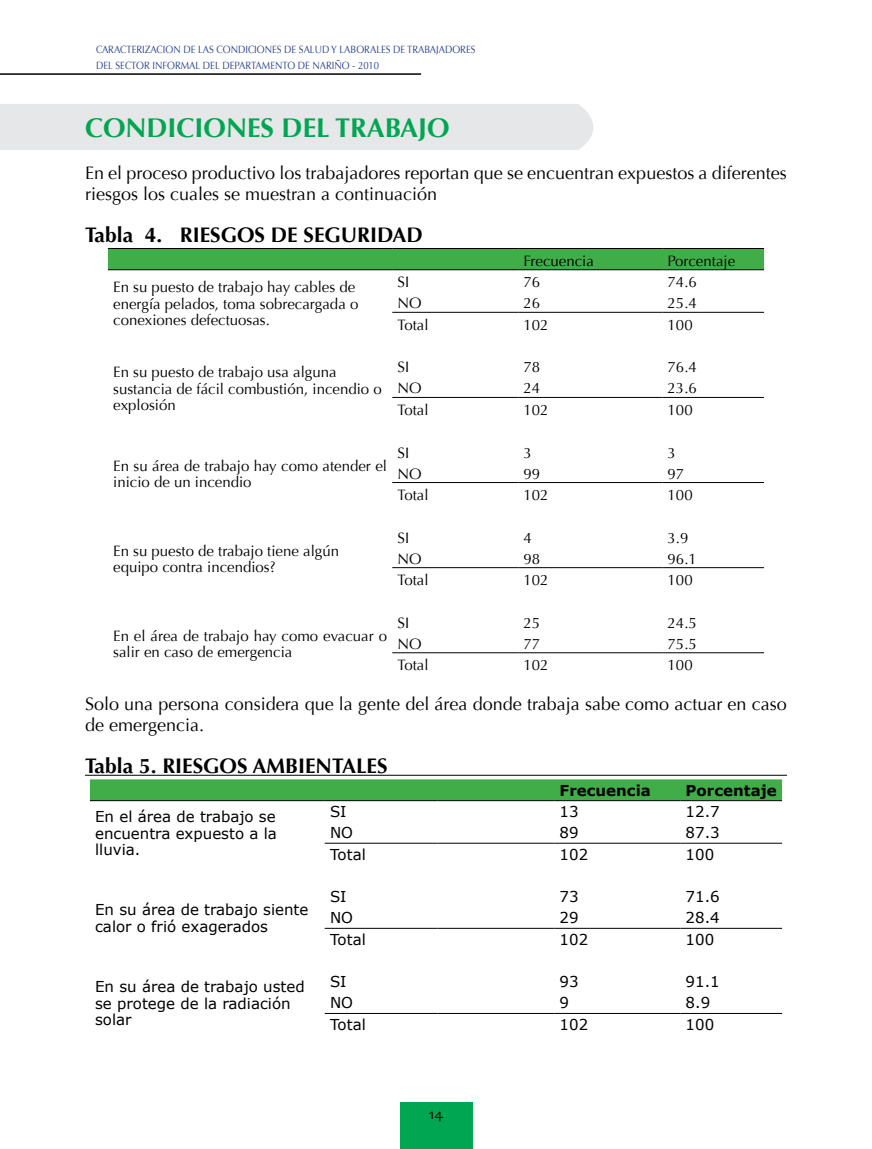
<style>
.page{position:relative;width:872px;height:1149px;background:#fff}
.page>*{position:absolute;margin:0;border:0;box-sizing:border-box;transform-origin:0 0}
.t1{font:700 27px "Optima";color:#00a651}
.t2{font:700 21px "Optima";color:#000}
.t3{font:18px/21px "Optima";color:#000}
.t4{font:15px/16.5px "Optima";color:#000}
.t5{font:15px/16.5px "Verdana";color:#000}
.t6{font:700 15px "Verdana";color:#000}
.t7{font:15px "Skia";color:#000}
.t8{font:10.5px/16.5px "Optima";color:#25408f;scale:.9 1}
</style>
<div class="page">
<hr style="left:0;top:73px;width:421px;height:2px;background:#000">
<div style="left:400px;top:1101px;width:72px;height:47px;background:#00a651"></div>
<div style="left:0;top:104px;width:593px;height:46px;background:#e6e7e8"></div>
<hr style="left:85px;top:774px;width:702px;height:1px;background:#000">
<div style="left:108px;top:249px;width:656px;height:20px;background:#41ad49"></div>
<svg style="left:662px;top:270px;width:102px;height:384px"></svg>
<hr style="left:108px;top:248px;width:284px;height:1px;background:#000">
<hr style="left:392px;top:248px;width:126px;height:1px;background:#000">
<hr style="left:518px;top:248px;width:144px;height:1px;background:#000">
<hr style="left:662px;top:248px;width:102px;height:1px;background:#000">
<hr style="left:108px;top:269px;width:284px;height:1px;background:#000">
<hr style="left:392px;top:269px;width:126px;height:1px;background:#000">
<hr style="left:518px;top:269px;width:144px;height:1px;background:#000">
<hr style="left:662px;top:269px;width:102px;height:1px;background:#000">
<hr style="left:392px;top:312px;width:126px;height:1px;background:#000">
<hr style="left:518px;top:312px;width:144px;height:1px;background:#000">
<hr style="left:662px;top:312px;width:102px;height:1px;background:#000">
<hr style="left:392px;top:397px;width:126px;height:1px;background:#000">
<hr style="left:518px;top:397px;width:144px;height:1px;background:#000">
<hr style="left:662px;top:397px;width:102px;height:1px;background:#000">
<hr style="left:392px;top:482px;width:126px;height:1px;background:#000">
<hr style="left:518px;top:482px;width:144px;height:1px;background:#000">
<hr style="left:662px;top:482px;width:102px;height:1px;background:#000">
<hr style="left:392px;top:567px;width:126px;height:1px;background:#000">
<hr style="left:518px;top:567px;width:144px;height:1px;background:#000">
<hr style="left:662px;top:567px;width:102px;height:1px;background:#000">
<hr style="left:392px;top:652px;width:126px;height:1px;background:#000">
<hr style="left:518px;top:652px;width:144px;height:1px;background:#000">
<hr style="left:662px;top:652px;width:102px;height:1px;background:#000">
<svg style="left:90px;top:779px;width:692px;height:235px"></svg>
<hr style="left:90px;top:800px;width:235px;height:1px;background:#000">
<hr style="left:325px;top:800px;width:112px;height:1px;background:#000">
<hr style="left:437px;top:800px;width:117px;height:1px;background:#000">
<hr style="left:554px;top:800px;width:126px;height:1px;background:#000">
<hr style="left:680px;top:800px;width:102px;height:1px;background:#000">
<hr style="left:325px;top:842px;width:112px;height:1px;background:#000">
<hr style="left:437px;top:842px;width:117px;height:1px;background:#000">
<hr style="left:554px;top:842px;width:126px;height:1px;background:#000">
<hr style="left:680px;top:842px;width:102px;height:1px;background:#000">
<hr style="left:325px;top:927px;width:112px;height:1px;background:#000">
<hr style="left:437px;top:927px;width:117px;height:1px;background:#000">
<hr style="left:554px;top:927px;width:126px;height:1px;background:#000">
<hr style="left:680px;top:927px;width:102px;height:1px;background:#000">
<hr style="left:325px;top:1012px;width:112px;height:1px;background:#000">
<hr style="left:437px;top:1012px;width:117px;height:1px;background:#000">
<hr style="left:554px;top:1012px;width:126px;height:1px;background:#000">
<hr style="left:680px;top:1012px;width:102px;height:1px;background:#000">
<p class="t8" style="left:96px;top:41px;width:423px">CARACTERIZACION DE LAS CONDICIONES DE SALUD Y LABORALES DE TRABAJADORES<br>DEL SECTOR INFORMAL DEL DEPARTAMENTO DE NARIÑO - 2010</p>
<h1 class="t1" style="left:85px;top:112px;width:366px">CONDICIONES DEL TRABAJO</h1>
<p class="t3" style="left:85px;top:163px;width:703px">En el proceso productivo los trabajadores reportan que se encuentran expuestos a diferentes riesgos los cuales se muestran a continuación</p>
<h2 class="t2" style="left:85px;top:223px;width:339px">Tabla 4. RIESGOS DE SEGURIDAD</h2>
<p class="t4" style="left:523px;top:253px;width:72px">Frecuencia</p>
<p class="t4" style="left:667px;top:253px;width:69px">Porcentaje</p>
<p class="t4" style="left:113px;top:279px;width:247px">En su puesto de trabajo hay cables de energía pelados, toma sobrecargada o conexiones defectuosas.</p>
<p class="t4" style="left:397px;top:274px;width:13px">SI</p>
<p class="t4" style="left:523px;top:274px;width:18px">76</p>
<p class="t4" style="left:667px;top:274px;width:31px">74.6</p>
<p class="t4" style="left:397px;top:295px;width:26px">NO</p>
<p class="t4" style="left:523px;top:295px;width:18px">26</p>
<p class="t4" style="left:667px;top:295px;width:31px">25.4</p>
<p class="t4" style="left:397px;top:317px;width:33px">Total</p>
<p class="t4" style="left:523px;top:317px;width:27px">102</p>
<p class="t4" style="left:667px;top:317px;width:27px">100</p>
<p class="t4" style="left:113px;top:364px;width:270px">En su puesto de trabajo usa alguna sustancia de fácil combustión, incendio o explosión</p>
<p class="t4" style="left:397px;top:359px;width:13px">SI</p>
<p class="t4" style="left:523px;top:359px;width:18px">78</p>
<p class="t4" style="left:667px;top:359px;width:31px">76.4</p>
<p class="t4" style="left:397px;top:380px;width:26px">NO</p>
<p class="t4" style="left:523px;top:380px;width:18px">24</p>
<p class="t4" style="left:667px;top:380px;width:31px">23.6</p>
<p class="t4" style="left:397px;top:402px;width:33px">Total</p>
<p class="t4" style="left:523px;top:402px;width:27px">102</p>
<p class="t4" style="left:667px;top:402px;width:27px">100</p>
<p class="t4" style="left:113px;top:457px;width:275px">En su área de trabajo hay como atender el inicio de un incendio</p>
<p class="t4" style="left:397px;top:444px;width:13px">SI</p>
<p class="t4" style="left:523px;top:444px;width:10px">3</p>
<p class="t4" style="left:667px;top:444px;width:10px">3</p>
<p class="t4" style="left:397px;top:465px;width:26px">NO</p>
<p class="t4" style="left:523px;top:465px;width:18px">99</p>
<p class="t4" style="left:667px;top:465px;width:18px">97</p>
<p class="t4" style="left:397px;top:487px;width:33px">Total</p>
<p class="t4" style="left:523px;top:487px;width:27px">102</p>
<p class="t4" style="left:667px;top:487px;width:27px">100</p>
<p class="t4" style="left:113px;top:542px;width:227px">En su puesto de trabajo tiene algún equipo contra incendios?</p>
<p class="t4" style="left:397px;top:529px;width:13px">SI</p>
<p class="t4" style="left:523px;top:529px;width:10px">4</p>
<p class="t4" style="left:667px;top:529px;width:22px">3.9</p>
<p class="t4" style="left:397px;top:550px;width:26px">NO</p>
<p class="t4" style="left:523px;top:550px;width:18px">98</p>
<p class="t4" style="left:667px;top:550px;width:31px">96.1</p>
<p class="t4" style="left:397px;top:572px;width:33px">Total</p>
<p class="t4" style="left:523px;top:572px;width:27px">102</p>
<p class="t4" style="left:667px;top:572px;width:27px">100</p>
<p class="t4" style="left:397px;top:614px;width:13px">SI</p>
<p class="t4" style="left:523px;top:614px;width:18px">25</p>
<p class="t4" style="left:667px;top:614px;width:31px">24.5</p>
<p class="t4" style="left:397px;top:635px;width:26px">NO</p>
<p class="t4" style="left:523px;top:635px;width:18px">77</p>
<p class="t4" style="left:667px;top:635px;width:31px">75.5</p>
<p class="t4" style="left:397px;top:657px;width:33px">Total</p>
<p class="t4" style="left:523px;top:657px;width:27px">102</p>
<p class="t4" style="left:667px;top:657px;width:27px">100</p>
<p class="t3" style="left:85px;top:693px;width:703px">Solo una persona considera que la gente del área donde trabaja sabe como actuar en caso de emergencia.</p>
<h2 class="t2" style="left:85px;top:753px;width:304px">Tabla 5. RIESGOS AMBIENTALES</h2>
<p class="t6" style="left:559px;top:780px;width:93px">Frecuencia</p>
<p class="t6" style="left:685px;top:780px;width:93px">Porcentaje</p>
<p class="t5" style="left:95px;top:807px;width:183px;text-align:justify">En el área de trabajo se encuentra expuesto a la lluvia.</p>
<p class="t5" style="left:330px;top:802px;width:18px">SI</p>
<p class="t5" style="left:559px;top:802px;width:21px">13</p>
<p class="t5" style="left:685px;top:802px;width:36px">12.7</p>
<p class="t4" style="left:113px;top:627px;width:275px">En el área de trabajo hay como evacuar o salir en caso de emergencia</p>
<p class="t5" style="left:330px;top:823px;width:25px">NO</p>
<p class="t5" style="left:559px;top:823px;width:21px">89</p>
<p class="t5" style="left:685px;top:823px;width:36px">87.3</p>
<p class="t5" style="left:330px;top:845px;width:37px">Total</p>
<p class="t5" style="left:559px;top:845px;width:30px">102</p>
<p class="t5" style="left:685px;top:845px;width:30px">100</p>
<p class="t5" style="left:95px;top:900px;width:215px">En su área de trabajo siente calor o frió exagerados</p>
<p class="t5" style="left:330px;top:887px;width:18px">SI</p>
<p class="t5" style="left:559px;top:887px;width:21px">73</p>
<p class="t5" style="left:685px;top:887px;width:36px">71.6</p>
<p class="t5" style="left:330px;top:908px;width:25px">NO</p>
<p class="t5" style="left:559px;top:908px;width:21px">29</p>
<p class="t5" style="left:685px;top:908px;width:36px">28.4</p>
<p class="t5" style="left:330px;top:930px;width:37px">Total</p>
<p class="t5" style="left:559px;top:930px;width:30px">102</p>
<p class="t5" style="left:685px;top:930px;width:30px">100</p>
<p class="t5" style="left:95px;top:977px;width:211px">En su área de trabajo usted se protege de la radiación solar</p>
<p class="t5" style="left:330px;top:972px;width:18px">SI</p>
<p class="t5" style="left:559px;top:972px;width:21px">93</p>
<p class="t5" style="left:685px;top:972px;width:36px">91.1</p>
<p class="t5" style="left:330px;top:993px;width:25px">NO</p>
<p class="t5" style="left:559px;top:993px;width:11px">9</p>
<p class="t5" style="left:685px;top:993px;width:26px">8.9</p>
<p class="t5" style="left:330px;top:1015px;width:37px">Total</p>
<p class="t5" style="left:559px;top:1015px;width:30px">102</p>
<p class="t5" style="left:685px;top:1015px;width:30px">100</p>
<p class="t7" style="left:429px;top:1105px;width:16px">14</p>
</div>
